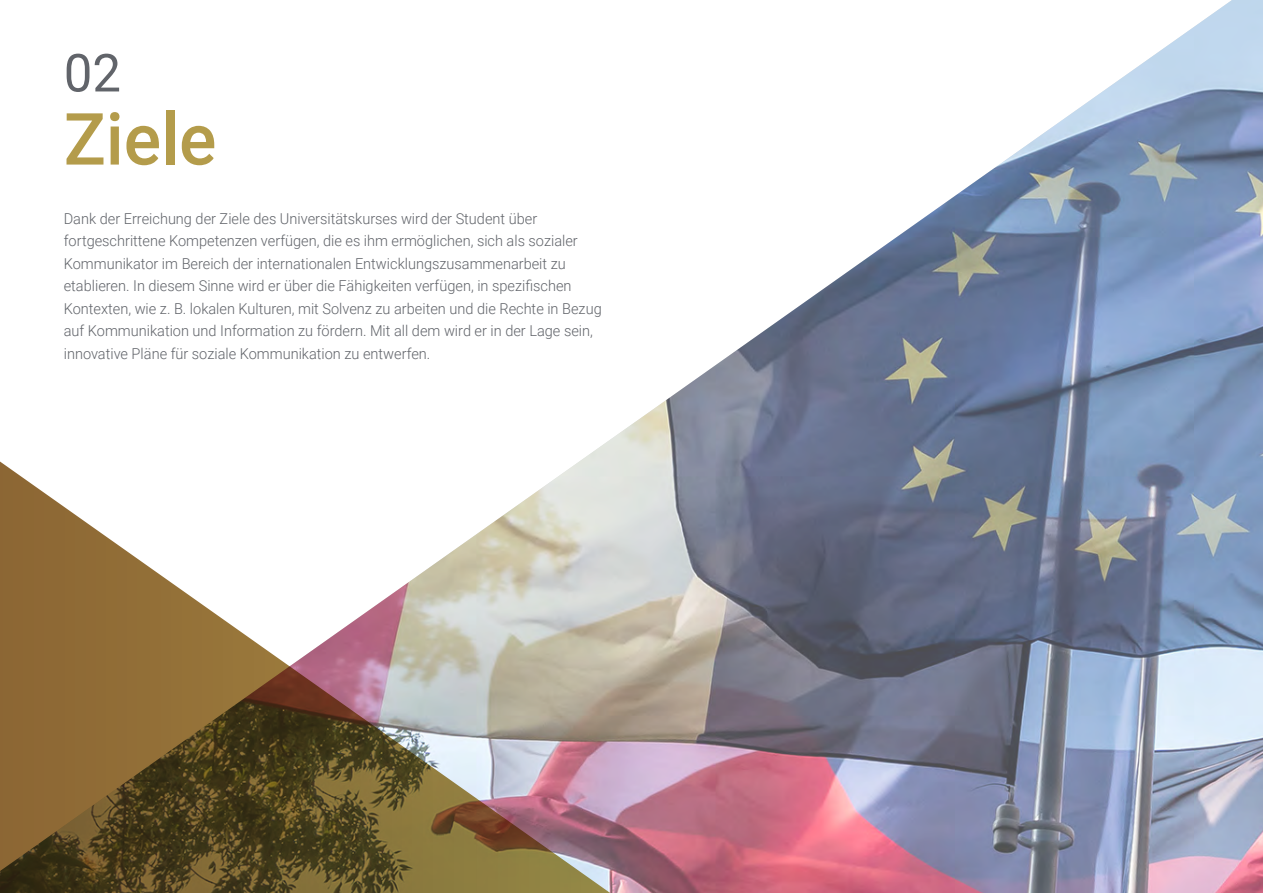
<style>
.page{position:relative;width:1263px;height:893px;background:#fff}
.page>*{position:absolute;margin:0;border:0;box-sizing:border-box;transform-origin:0 0}
.t1{font:500 72px "Roboto";color:#b49c4b}
.t2{font:52.5px "Roboto";color:#61646a}
.t3{font:300 15px/22.5px "Roboto";color:#61646a}
</style>
<div class="page">
<img style="left:601px;top:0;width:662px;height:893px">
<svg style="left:0;top:446px;width:640px;height:447px"></svg>
<h2 class="t2" style="left:64px;top:36px;width:59px">02</h2>
<h1 class="t1" style="left:64px;top:89px;width:154px">Ziele</h1>
<p class="t3" style="left:64px;top:207px;width:539px">Dank der Erreichung der Ziele des Universitätskurses wird der Student über fortgeschrittene Kompetenzen verfügen, die es ihm ermöglichen, sich als sozialer Kommunikator im Bereich der internationalen Entwicklungszusammenarbeit zu etablieren. In diesem Sinne wird er über die Fähigkeiten verfügen, in spezifischen Kontexten, wie z. B. lokalen Kulturen, mit Solvenz zu arbeiten und die Rechte in Bezug auf Kommunikation und Information zu fördern. Mit all dem wird er in der Lage sein, innovative Pläne für soziale Kommunikation zu entwerfen.</p>
</div>
